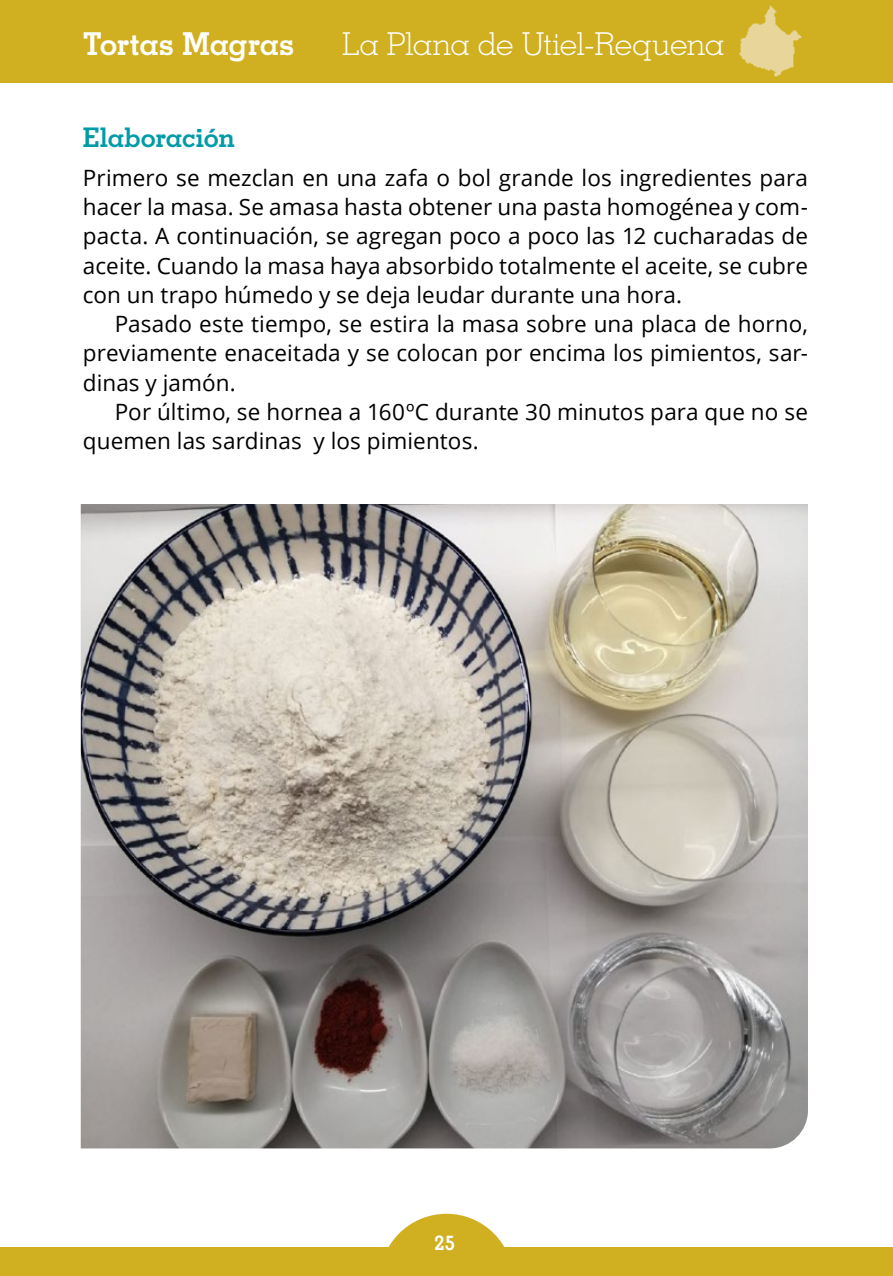
<style>
.page{position:relative;width:893px;height:1276px;background:#fff}
.page>*{position:absolute;margin:0;border:0;box-sizing:border-box;transform-origin:0 0}
.t1{font:300 31.5px "Memphis LT Std";letter-spacing:-.025em;color:#fff}
.t2{font:700 31.5px "Memphis LT Std";letter-spacing:-.01em;color:#fff}
.t3{font:700 27px "Memphis LT Std";letter-spacing:-.01em;color:#009ba8}
.t4{font:22.5px/29.2px "Open Sans";letter-spacing:.005em;color:#000;text-align:justify}
.t5{font:700 20.25px "Memphis LT Std";color:#fff}
</style>
<div class="page">
<div style="left:0;top:1247px;width:893px;height:29px;background:#d0af21"></div>
<svg style="left:388px;top:1213px;width:117px;height:34px"></svg>
<div style="left:0;top:0;width:893px;height:83px;background:#d0af21"></div>
<img style="left:739px;top:5px;width:63px;height:72px">
<img style="left:81px;top:504px;width:727px;height:644px">
<h1 class="t2" style="left:83px;top:24px;width:213px">Tortas Magras</h1>
<h1 class="t1" style="left:342px;top:24px;width:384px">La Plana de Utiel-Requena</h1>
<p class="t3" style="left:83px;top:120px;width:154px">Elaboración</p>
<p class="t4" style="left:83px;top:163px;width:727px">Primero se mezclan en una zafa o bol grande los ingredientes para hacer la masa. Se amasa hasta obtener una pasta homogénea y com&shy;pacta. A continuación, se agregan poco a poco las 12 cucharadas de aceite. Cuando la masa haya absorbido totalmente el aceite, se cubre con un trapo húmedo y se deja leudar durante una hora.</p>
<p class="t4" style="left:83px;top:309px;width:727px;text-indent:32px">Pasado este tiempo, se estira la masa sobre una placa de horno, previamente enaceitada y se colocan por encima los pimientos, sar&shy;dinas y jamón.</p>
<p class="t4" style="left:83px;top:397px;width:727px;text-indent:32px">Por último, se hornea a 160ºC durante 30 minutos para que no se quemen las sardinas y los pimientos.</p>
<p class="t5" style="left:434px;top:1229px;width:22px">25</p>
</div>
